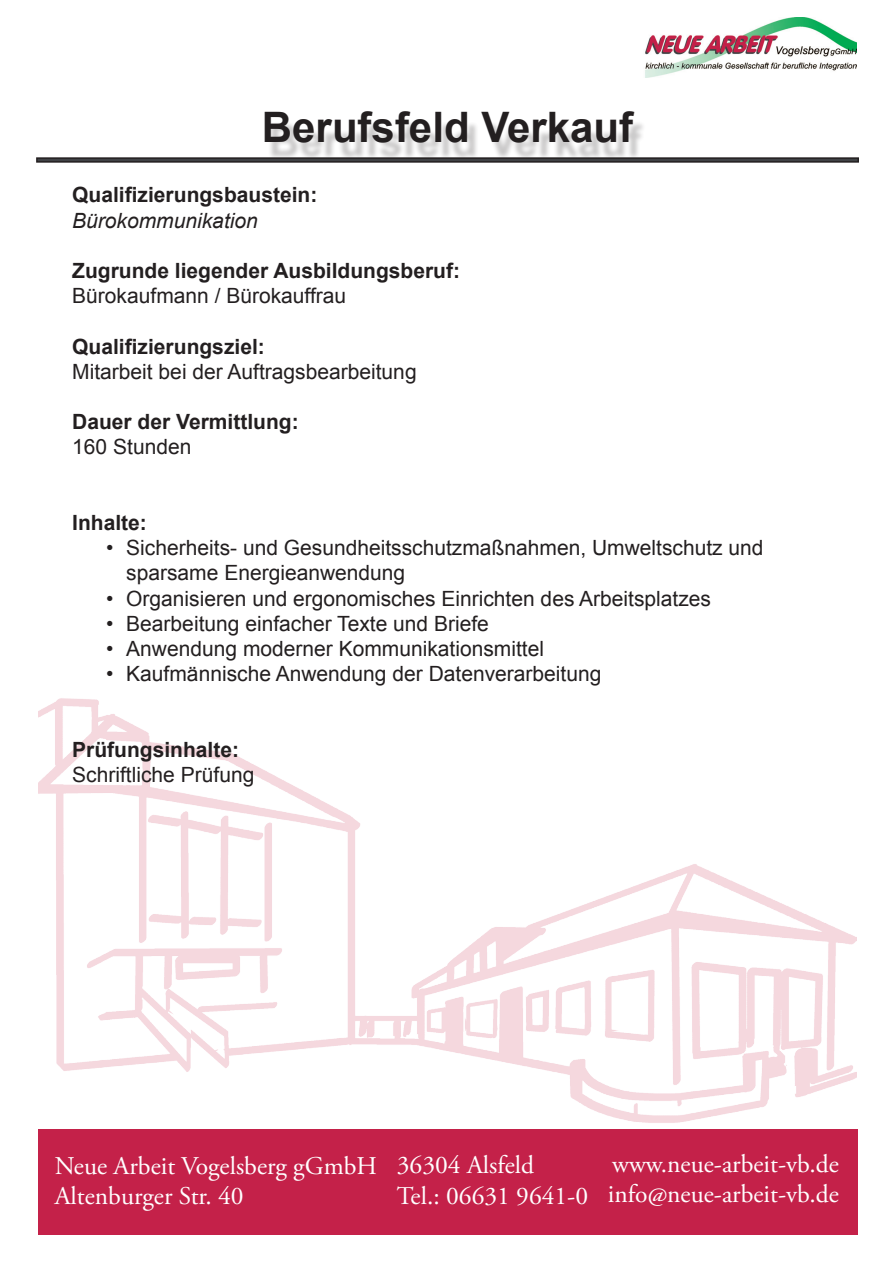
<style>
.page{position:relative;width:893px;height:1263px;background:#fff}
.page>*{position:absolute;margin:0;border:0;box-sizing:border-box;transform-origin:0 0}
.t1{font:700 42px "Arial";color:#231f20}
.t2{font:25.5px "Adobe Garamond Pro";color:#fff}
.t3{font:21px/25.2px "Arial";color:#231f20}
.t4{font:700 21px "Arial";color:#231f20}
.t5{font:italic 21px "Arial";color:#231f20}
</style>
<div class="page">
<img style="left:38px;top:698px;width:819px;height:425px">
<div style="left:38px;top:1129px;width:819px;height:105px;background:#c42149"></div>
<img style="left:645px;top:18px;width:212px;height:60px">
<div style="left:267px;top:120px;width:379px;height:40px;background:#231f20;opacity:.25"></div>
<div style="left:36px;top:157px;width:823px;height:6px;border:2px solid #231f20"></div>
<p class="t1" style="left:262px;top:100px;width:373px">Berufsfeld Verkauf</p>
<p class="t4" style="left:72px;top:181px;width:247px">Qualifizierungsbaustein:</p>
<p class="t5" style="left:72px;top:207px;width:187px">Bürokommunikation</p>
<p class="t4" style="left:72px;top:257px;width:389px">Zugrunde liegender Ausbildungsberuf:</p>
<p class="t3" style="left:72px;top:283px;width:275px">Bürokaufmann / Bürokauffrau</p>
<p class="t4" style="left:72px;top:332px;width:194px">Qualifizierungsziel:</p>
<p class="t3" style="left:72px;top:359px;width:346px">Mitarbeit bei der Auftragsbearbeitung</p>
<p class="t4" style="left:72px;top:408px;width:228px">Dauer der Vermittlung:</p>
<p class="t3" style="left:72px;top:435px;width:121px">160 Stunden</p>
<p class="t4" style="left:72px;top:509px;width:76px">Inhalte:</p>
<p class="t3" style="left:126px;top:535px;width:639px;text-indent:-20px">• Sicherheits- und Gesundheitsschutzmaßnahmen, Umweltschutz und sparsame Energieanwendung</p>
<p class="t3" style="left:106px;top:586px;width:606px">• Organisieren und ergonomisches Einrichten des Arbeitsplatzes</p>
<p class="t3" style="left:106px;top:611px;width:384px">• Bearbeitung einfacher Texte und Briefe</p>
<p class="t3" style="left:106px;top:636px;width:439px">• Anwendung moderner Kommunikationsmittel</p>
<p class="t3" style="left:106px;top:661px;width:497px">• Kaufmännische Anwendung der Datenverarbeitung</p>
<p class="t4" style="left:72px;top:736px;width:168px">Prüfungsinhalte:</p>
<p class="t3" style="left:72px;top:762px;width:184px">Schriftliche Prüfung</p>
<p class="t2" style="left:55px;top:1150px;width:324px">Neue Arbeit Vogelsberg gGmbH</p>
<p class="t2" style="left:55px;top:1180px;width:190px">Altenburger Str. 40</p>
<p class="t2" style="left:397px;top:1150px;width:139px">36304 Alsfeld</p>
<p class="t2" style="left:397px;top:1180px;width:193px">Tel.: 06631 9641-0</p>
<p class="t2" style="left:612px;top:1148px;width:228px">www.neue-arbeit-vb.de</p>
<p class="t2" style="left:608px;top:1179px;width:233px">info@neue-arbeit-vb.de</p>
</div>
